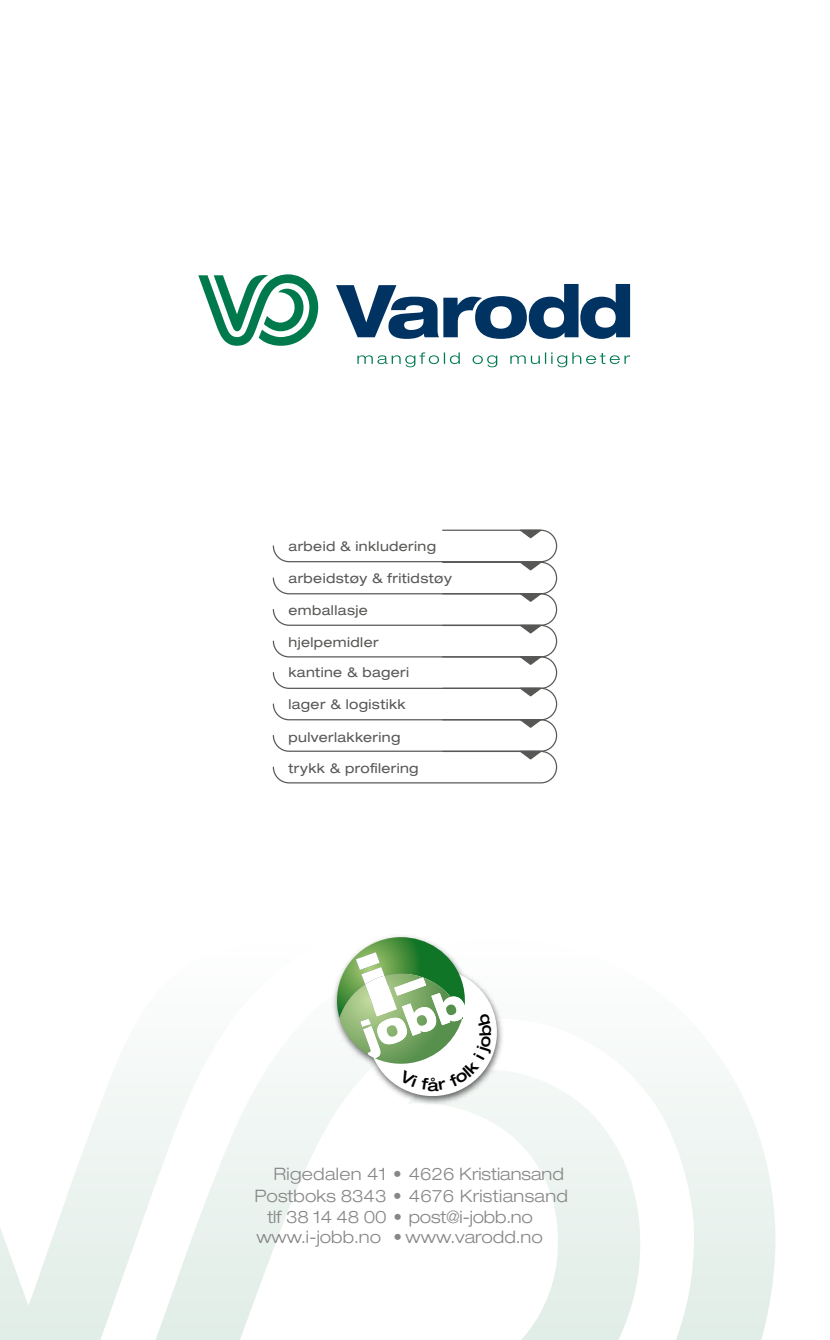
<style>
.page{position:relative;width:830px;height:1340px;background:#fff}
.page>*{position:absolute;margin:0;border:0;box-sizing:border-box;transform-origin:0 0}
.t1{font:300 expanded 17.1px "Helvetica Neue LT Std";color:#878787}
.t2{font:300 expanded 17.1px "Helvetica Neue LT Std";letter-spacing:.02em;color:#878787}
.t3{font:500 expanded 15.97px "Helvetica Neue LT Pro";color:#000}
.t4{font:expanded 13.5px "Helvetica Neue LT Std";letter-spacing:.03em;color:#575756}
</style>
<div class="page">
<svg style="left:357px;top:352px;width:102px;height:15px"></svg>
<svg style="left:472px;top:355px;width:25px;height:12px"></svg>
<svg style="left:510px;top:352px;width:119px;height:15px"></svg>
<svg style="left:336px;top:284px;width:293px;height:55px"></svg>
<svg style="left:198px;top:274px;width:120px;height:72px"></svg>
<svg style="left:272px;top:529px;width:285px;height:255px"></svg>
<svg style="left:0;top:1071px;width:775px;height:268px"></svg>
<img style="left:330px;top:936px;width:175px;height:169px">
<svg style="left:330px;top:937px;width:169px;height:161px"></svg>
<p class="t4" style="left:288px;top:538px;width:149px">arbeid &amp; inkludering</p>
<p class="t4" style="left:288px;top:570px;width:165px">arbeidstøy &amp; fritidstøy</p>
<p class="t4" style="left:288px;top:602px;width:81px">emballasje</p>
<p class="t4" style="left:288px;top:634px;width:91px">hjelpemidler</p>
<p class="t4" style="left:288px;top:664px;width:122px">kantine &amp; bageri</p>
<p class="t4" style="left:288px;top:695px;width:118px">lager &amp; logistikk</p>
<p class="t4" style="left:288px;top:729px;width:113px">pulverlakkering</p>
<p class="t4" style="left:288px;top:760px;width:131px">trykk &amp; profilering</p>
<p class="t3" style="left:427px;top:1074px;width:13px">å</p>
<p class="t1" style="left:273px;top:1163px;width:292px">Rigedalen 41 • 4626 Kristiansand</p>
<p class="t2" style="left:254px;top:1185px;width:315px">Postboks 8343 • 4676 Kristiansand</p>
<p class="t1" style="left:267px;top:1206px;width:267px">tlf 38 14 48 00 • post@i-jobb.no</p>
<p class="t1" style="left:256px;top:1227px;width:126px">www.i-jobb.no</p>
<p class="t1" style="left:393px;top:1226px;width:151px">• www.varodd.no</p>
</div>
